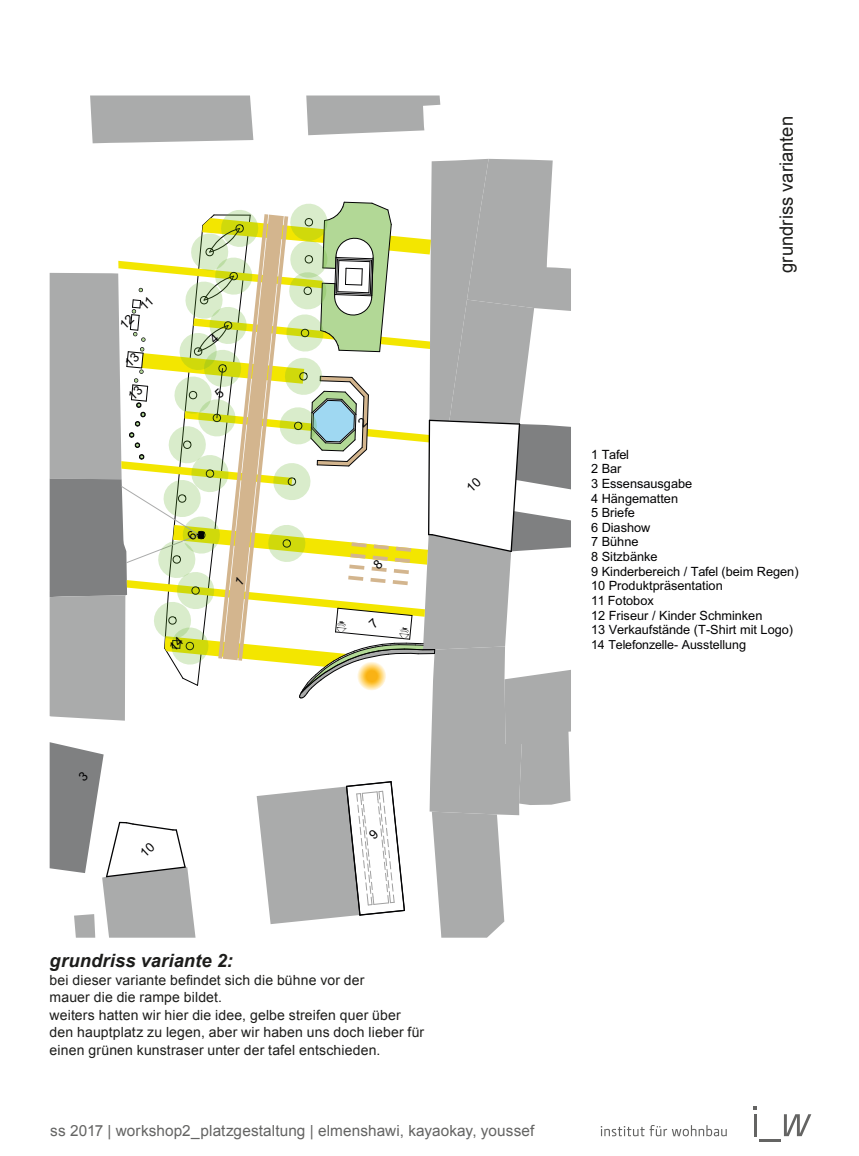
<style>
.page{position:relative;width:859px;height:1156px;background:#fff}
.page>*{position:absolute;margin:0;border:0;box-sizing:border-box;transform-origin:0 0}
.Fusszeile_8_75pt{font:italic 700 18.38px "Arial";letter-spacing:.005em;color:#1d1d1b}
.Fusszeile_8_75pt-2{font:18.38px "Arial";color:#1d1d1b}
.t1{font:15.4px "Arial";letter-spacing:.005em;color:#646463}
.Fusszeile_8_75pt-3{font:14px "Arial";letter-spacing:.01em;color:#1d1d1b}
.t2{font:12.78px/14.7px "Arial";color:#020203}
.t3{font:12.42px "Arial";letter-spacing:-.01em;color:#020203}
.s1{font-size:12.78px}
</style>
<div class="page">
<svg style="left:600px;top:1125px;width:126px;height:11px"></svg>
<hr style="left:759px;top:1139px;width:21px;height:2px;background:#646463">
<svg style="left:783px;top:1114px;width:28px;height:22px"></svg>
<hr style="left:753px;top:1114px;width:3px;height:22px;background:#646463">
<svg style="left:90px;top:95px;width:163px;height:48px;background:#aeafaf"></svg>
<svg style="left:306px;top:95px;width:134px;height:40px;background:#b7b8b8"></svg>
<svg style="left:50px;top:159px;width:520px;height:779px"></svg>
<p class="Fusszeile_8_75pt-2" style="left:773px;top:273px;width:158px;rotate:-90deg">grundriss varianten</p>
<p class="t2" style="left:591px;top:448px;width:209px">1 Tafel<br>2 Bar<br>3 Essensausgabe<br>4 Hängematten<br>5 Briefe<br>6 Diashow<br>7 Bühne<br>8 Sitzbänke<br>9 Kinderbereich / Tafel (beim Regen)<br>10 Produktpräsentation<br>11 Fotobox<br>12 Friseur / Kinder Schminken<br>13 Verkaufstände (T-Shirt mit Logo)</p>
<p class="t3" style="left:591px;top:640px;width:156px">14 Telefonzelle- Ausstellun<span class="s1">g</span></p>
<p class="Fusszeile_8_75pt" style="left:50px;top:948px;width:185px">grundriss variante 2:</p>
<p class="Fusszeile_8_75pt-3" style="left:50px;top:970px;width:316px">bei dieser variante befindet sich die bühne vor der</p>
<p class="Fusszeile_8_75pt-3" style="left:50px;top:987px;width:174px">mauer die die rampe bildet.</p>
<p class="Fusszeile_8_75pt-3" style="left:50px;top:1005px;width:352px">weiters hatten wir hier die idee, gelbe streifen quer über</p>
<p class="Fusszeile_8_75pt-3" style="left:50px;top:1022px;width:376px">den hauptplatz zu legen, aber wir haben uns doch lieber für</p>
<p class="Fusszeile_8_75pt-3" style="left:50px;top:1040px;width:332px">einen grünen kunstraser unter der tafel entschieden.</p>
<p class="t1" style="left:50px;top:1120px;width:485px">ss 2017 | workshop2_platzgestaltung | elmenshawi, kayaokay, youssef</p>
</div>
